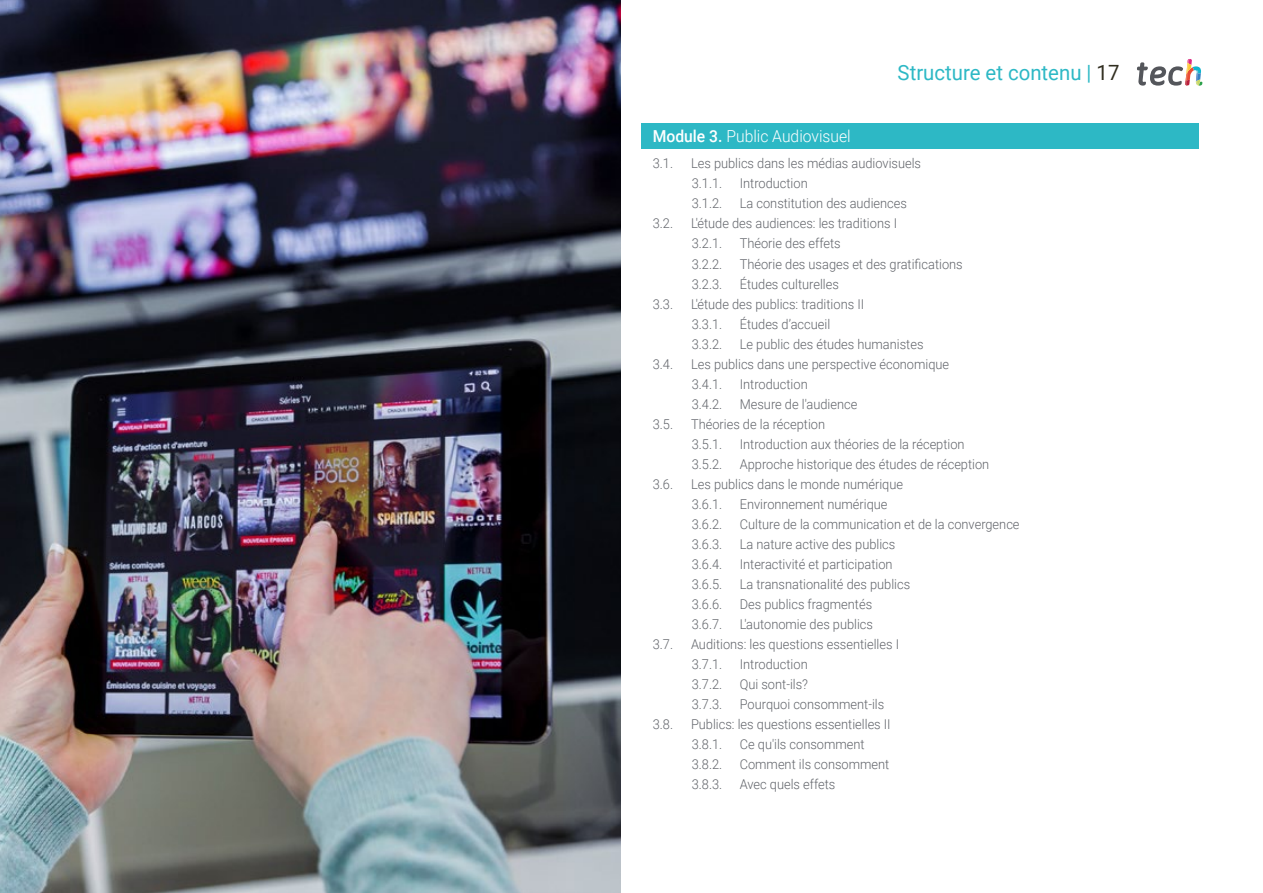
<style>
.page{position:relative;width:1263px;height:893px;background:#fff}
.page>*{position:absolute;margin:0;border:0;box-sizing:border-box;transform-origin:0 0}
.t1{font:21px "Roboto";color:#2db8c5}
.t2{font:300 16.5px "Roboto";color:#fff;scale:.95 1}
.t3{font:300 13.5px/20px "Roboto";color:#61646a;scale:.95 1}
.s1{color:#312e20}
.s2{font-weight:500}
</style>
<div class="page">
<svg style="left:1137px;top:59px;width:65px;height:27px"></svg>
<div style="left:642px;top:123px;width:557px;height:25px;background:#2db8c5"></div>
<img style="left:0;top:0;width:621px;height:893px">
<h1 class="t1" style="left:898px;top:57px;width:223px">Structure et contenu | <span class="s1">17</span></h1>
<p class="t2" style="left:653px;top:125px;width:210px"><span class="s2">Module 3.</span> Public Audiovisuel</p>
<p class="t3" style="left:653px;top:153px;width:23px">3.1.</p>
<p class="t3" style="left:691px;top:153px;width:244px">Les publics dans les médias audiovisuels<br>3.1.1.</p>
<p class="t3" style="left:740px;top:173px;width:73px">Introduction</p>
<p class="t3" style="left:692px;top:193px;width:34px">3.1.2.</p>
<p class="t3" style="left:740px;top:193px;width:178px">La constitution des audiences</p>
<p class="t3" style="left:653px;top:213px;width:23px">3.2.</p>
<p class="t3" style="left:691px;top:213px;width:218px">L'étude des audiences: les traditions I<br>3.2.1.</p>
<p class="t3" style="left:740px;top:233px;width:108px">Théorie des effets</p>
<p class="t3" style="left:692px;top:253px;width:34px">3.2.2.</p>
<p class="t3" style="left:740px;top:253px;width:236px">Théorie des usages et des gratifications</p>
<p class="t3" style="left:692px;top:273px;width:34px">3.2.3.</p>
<p class="t3" style="left:740px;top:273px;width:106px">Études culturelles</p>
<p class="t3" style="left:653px;top:293px;width:23px">3.3.</p>
<p class="t3" style="left:691px;top:293px;width:184px">L'étude des publics: traditions II<br>3.3.1.</p>
<p class="t3" style="left:740px;top:313px;width:97px">Études d’accueil</p>
<p class="t3" style="left:692px;top:333px;width:34px">3.3.2.</p>
<p class="t3" style="left:740px;top:333px;width:195px">Le public des études humanistes</p>
<p class="t3" style="left:653px;top:353px;width:23px">3.4.</p>
<p class="t3" style="left:691px;top:353px;width:273px">Les publics dans une perspective économique<br>3.4.1.</p>
<p class="t3" style="left:740px;top:373px;width:73px">Introduction</p>
<p class="t3" style="left:692px;top:393px;width:34px">3.4.2.</p>
<p class="t3" style="left:740px;top:393px;width:125px">Mesure de l'audience</p>
<p class="t3" style="left:653px;top:413px;width:23px">3.5.</p>
<p class="t3" style="left:691px;top:413px;width:143px">Théories de la réception<br>3.5.1.</p>
<p class="t3" style="left:740px;top:433px;width:238px">Introduction aux théories de la réception</p>
<p class="t3" style="left:692px;top:453px;width:34px">3.5.2.</p>
<p class="t3" style="left:740px;top:453px;width:264px">Approche historique des études de réception</p>
<p class="t3" style="left:653px;top:473px;width:23px">3.6.</p>
<p class="t3" style="left:691px;top:473px;width:225px">Les publics dans le monde numérique<br>3.6.1.</p>
<p class="t3" style="left:740px;top:493px;width:157px">Environnement numérique</p>
<p class="t3" style="left:692px;top:513px;width:34px">3.6.2.</p>
<p class="t3" style="left:740px;top:513px;width:296px">Culture de la communication et de la convergence</p>
<p class="t3" style="left:692px;top:533px;width:34px">3.6.3.</p>
<p class="t3" style="left:740px;top:533px;width:165px">La nature active des publics</p>
<p class="t3" style="left:692px;top:553px;width:34px">3.6.4.</p>
<p class="t3" style="left:740px;top:553px;width:162px">Interactivité et participation</p>
<p class="t3" style="left:692px;top:573px;width:34px">3.6.5.</p>
<p class="t3" style="left:740px;top:573px;width:181px">La transnationalité des publics</p>
<p class="t3" style="left:692px;top:593px;width:34px">3.6.6.</p>
<p class="t3" style="left:740px;top:593px;width:141px">Des publics fragmentés</p>
<p class="t3" style="left:692px;top:613px;width:34px">3.6.7.</p>
<p class="t3" style="left:740px;top:613px;width:142px">L'autonomie des publics</p>
<p class="t3" style="left:653px;top:633px;width:23px">3.7.</p>
<p class="t3" style="left:691px;top:633px;width:221px">Auditions: les questions essentielles I<br>3.7.1.</p>
<p class="t3" style="left:740px;top:653px;width:73px">Introduction</p>
<p class="t3" style="left:692px;top:673px;width:34px">3.7.2.</p>
<p class="t3" style="left:740px;top:673px;width:73px">Qui sont-ils?</p>
<p class="t3" style="left:692px;top:693px;width:34px">3.7.3.</p>
<p class="t3" style="left:740px;top:693px;width:154px">Pourquoi consomment-ils</p>
<p class="t3" style="left:653px;top:713px;width:23px">3.8.</p>
<p class="t3" style="left:691px;top:713px;width:212px">Publics: les questions essentielles II<br>3.8.1.</p>
<p class="t3" style="left:740px;top:733px;width:133px">Ce qu'ils consomment</p>
<p class="t3" style="left:692px;top:753px;width:34px">3.8.2.</p>
<p class="t3" style="left:740px;top:753px;width:159px">Comment ils consomment</p>
<p class="t3" style="left:692px;top:773px;width:34px">3.8.3.</p>
<p class="t3" style="left:740px;top:773px;width:102px">Avec quels effets</p>
</div>
